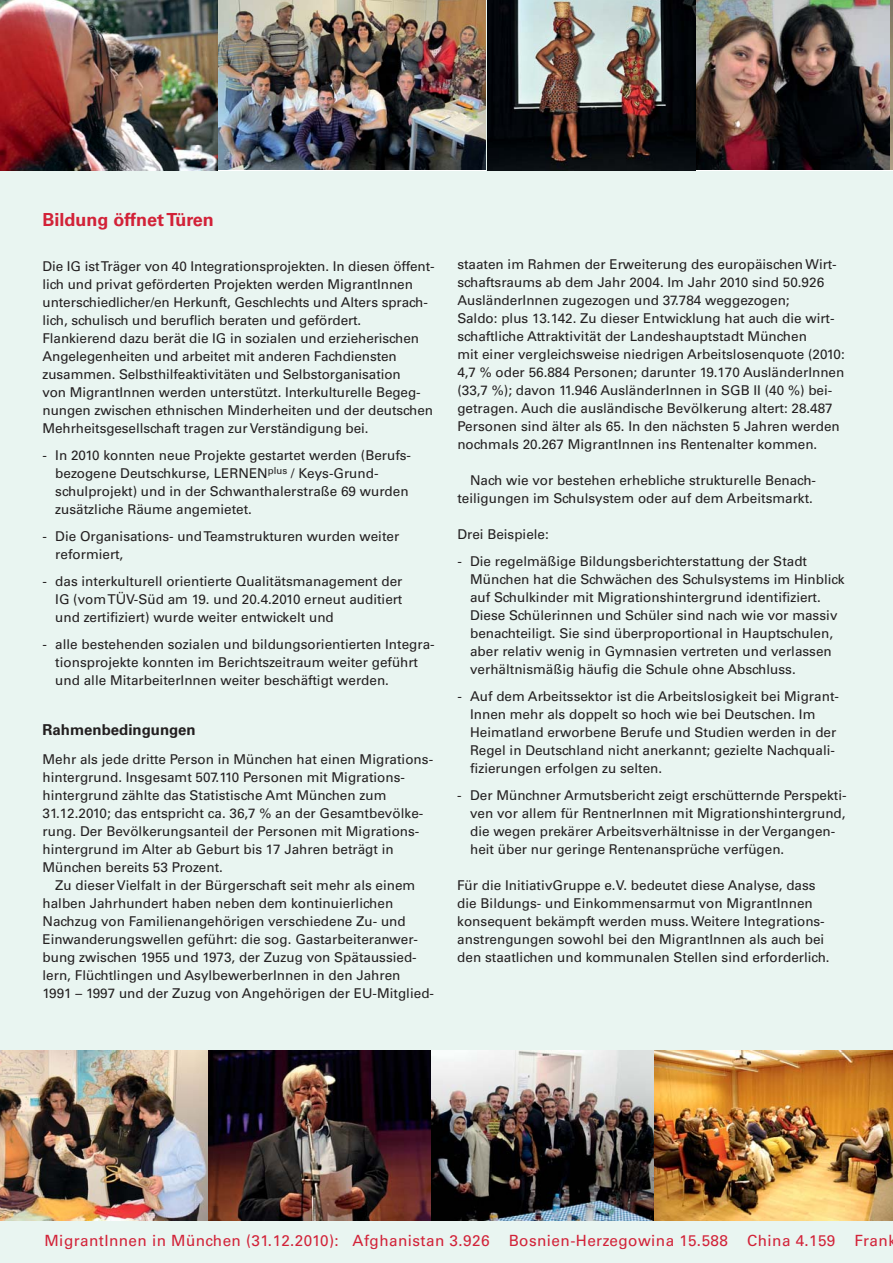
<style>
.page{position:relative;width:893px;height:1263px;background:#fff}
.page>*{position:absolute;margin:0;border:0;box-sizing:border-box;transform-origin:0 0}
.t1{font:700 18px "Univers";color:#d22238}
.t2{font:15.45px "Univers";letter-spacing:.03em;color:#d22238}
.t3{font:700 15px "Univers";color:#231f20}
.t4{font:13.5px/18px "Univers";color:#231f20}
</style>
<div class="page">
<div style="left:0;top:0;width:892px;height:1263px;background:#e9f5f1"></div>
<img style="left:0;top:1050px;width:208px;height:170px">
<img style="left:208px;top:1050px;width:223px;height:170px">
<img style="left:431px;top:1050px;width:223px;height:170px">
<img style="left:654px;top:1050px;width:238px;height:170px">
<img style="left:0;top:0;width:219px;height:170px">
<img style="left:219px;top:0;width:267px;height:170px">
<img style="left:695px;top:0;width:194px;height:170px">
<img style="left:487px;top:0;width:208px;height:170px">
<h1 class="t1" style="left:43px;top:213px;width:173px">Bildung öffnet Türen</h1>
<p class="t4" style="left:43px;top:258px;width:393px">Die IG ist Träger von 40 Integrationsprojekten. In diesen öffent&shy;lich und privat geförderten Projekten werden MigrantInnen unterschiedlicher/en Herkunft, Geschlechts und Alters sprach&shy;lich, schulisch und beruflich beraten und gefördert.<br>Flankierend dazu berät die IG in sozialen und erzieherischen Angelegenheiten und arbeitet mit anderen Fachdiensten zusammen. Selbsthilfeaktivitäten und Selbstorganisation<br>von Migrant Innen werden unterstützt. Interkulturelle Begeg&shy;nungen zwischen ethnischen Minderheiten und der deutschen Mehrheitsgesellschaft tragen zur Verständigung bei.</p>
<p class="t4" style="left:55px;top:447px;width:357px;text-indent:-13px">- In 2010 konnten neue Projekte gestartet werden (Berufs - bezogene Deutschkurse, LERNEN<sup>plus</sup> / Keys-Grund - schul projekt) und in der Schwanthalerstraße 69 wurden zusätzliche Räume angemietet.</p>
<p class="t4" style="left:55px;top:528px;width:345px;text-indent:-13px">- Die Organisations- und Teamstrukturen wurden weiter reformiert,</p>
<p class="t4" style="left:55px;top:573px;width:348px;text-align:justify;text-indent:-13px">- das interkulturell orientierte Qualitätsmanagement der IG (vom TÜV-Süd am 19. und 20.4.2010 erneut auditiert und zertifiziert) wurde weiter entwickelt und</p>
<p class="t4" style="left:55px;top:636px;width:381px;text-indent:-13px">- alle bestehenden sozialen und bildungsorientierten Integra&shy;tionsprojekte konnten im Berichtszeitraum weiter geführt und alle MitarbeiterInnen weiter beschäftigt werden.</p>
<p class="t3" style="left:43px;top:724px;width:155px">Rahmenbedingungen</p>
<p class="t4" style="left:43px;top:752px;width:392px">Mehr als jede dritte Person in München hat einen Migrations&shy;hintergrund. Insgesamt 507.110 Personen mit Migrations - hintergrund zählte das Statistische Amt München zum 31.12.2010; das entspricht ca. 36,7 % an der Gesamtbevölke&shy;rung. Der Bevölkerungsanteil der Personen mit Migrations&shy;hintergrund im Alter ab Geburt bis 17 Jahren beträgt in München bereits 53 Prozent.</p>
<p class="t4" style="left:43px;top:877px;width:393px;text-indent:13px">Zu dieser Vielfalt in der Bürgerschaft seit mehr als einem halben Jahrhundert haben neben dem kontinuierlichen Nachzug von Familienangehörigen verschiedene Zu- und Einwanderungswellen geführt: die sog. Gastarbeiteranwer&shy;bung zwischen 1955 und 1973, der Zuzug von Spätaussied&shy;lern, Flüchtlingen und AsylbewerberInnen in den Jahren<br>1991 – 1997 und der Zuzug von Angehörigen der EU-Mitglied-</p>
<p class="t4" style="left:457px;top:257px;width:389px">staaten im Rahmen der Erweiterung des europäischen Wirt&shy;schaftsraums ab dem Jahr 2004. Im Jahr 2010 sind 50.926<br>AusländerInnen zugezogen und 37.784 weggezogen;<br>Saldo: plus 13.142. Zu dieser Entwicklung hat auch die wirt&shy;schaftliche Attraktivität der Landeshauptstadt München<br>mit einer vergleichsweise niedrigen Arbeitslosenquote (2010:<br>4,7 % oder 56.884 Personen; darunter 19.170 AusländerInnen (33,7 %); davon 11.946 AusländerInnen in SGB II (40 %) bei - getragen. Auch die ausländische Bevölkerung altert: 28.487<br>Personen sind älter als 65. In den nächsten 5 Jahren werden nochmals 20.267 MigrantInnen ins Rentenalter kommen.</p>
<p class="t4" style="left:457px;top:473px;width:360px;text-align:right">Nach wie vor bestehen erhebliche strukturelle Benach - tei ligungen im Schulsystem oder auf dem Arbeitsmarkt.</p>
<p class="t4" style="left:457px;top:527px;width:93px">Drei Beispiele:</p>
<p class="t4" style="left:470px;top:554px;width:376px;text-indent:-13px">- Die regelmäßige Bildungsberichterstattung der Stadt München hat die Schwächen des Schulsystems im Hinblick auf Schulkinder mit Migrationshintergrund identifiziert.<br>Diese Schülerinnen und Schüler sind nach wie vor massiv benachteiligt. Sie sind überproportional in Hauptschulen, aber relativ wenig in Gymnasien vertreten und verlassen verhältnismäßig häufig die Schule ohne Abschluss.</p>
<p class="t4" style="left:470px;top:689px;width:370px;text-indent:-13px">- Auf dem Arbeitssektor ist die Arbeitslosigkeit bei Migrant - Innen mehr als doppelt so hoch wie bei Deutschen. Im Heimatland erworbene Berufe und Studien werden in der Regel in Deutschland nicht anerkannt; gezielte Nachquali - fizierungen erfolgen zu selten.</p>
<p class="t4" style="left:470px;top:788px;width:378px;text-indent:-13px">- Der Münchner Armutsbericht zeigt erschütternde Perspekti&shy;ven vor allem für RentnerInnen mit Migrationshintergrund, die wegen prekärer Arbeitsverhältnisse in der Vergangen&shy;heit über nur geringe Rentenansprüche verfügen.</p>
<p class="t4" style="left:457px;top:878px;width:374px">Für die InitiativGruppe e.V. bedeutet diese Analyse, dass die Bildungs- und Einkommensarmut von MigrantInnen konsequent bekämpft werden muss. Weitere Integrations - anstrengungen sowohl bei den MigrantInnen als auch bei den staatlichen und kommunalen Stellen sind erforderlich.</p>
<p class="t2" style="left:44px;top:1235px;width:853px">MigrantInnen in München (31.12.2010): Afghanistan 3.926 Bosnien-Herzegowina 15.588 China 4.159 Frank</p>
</div>
